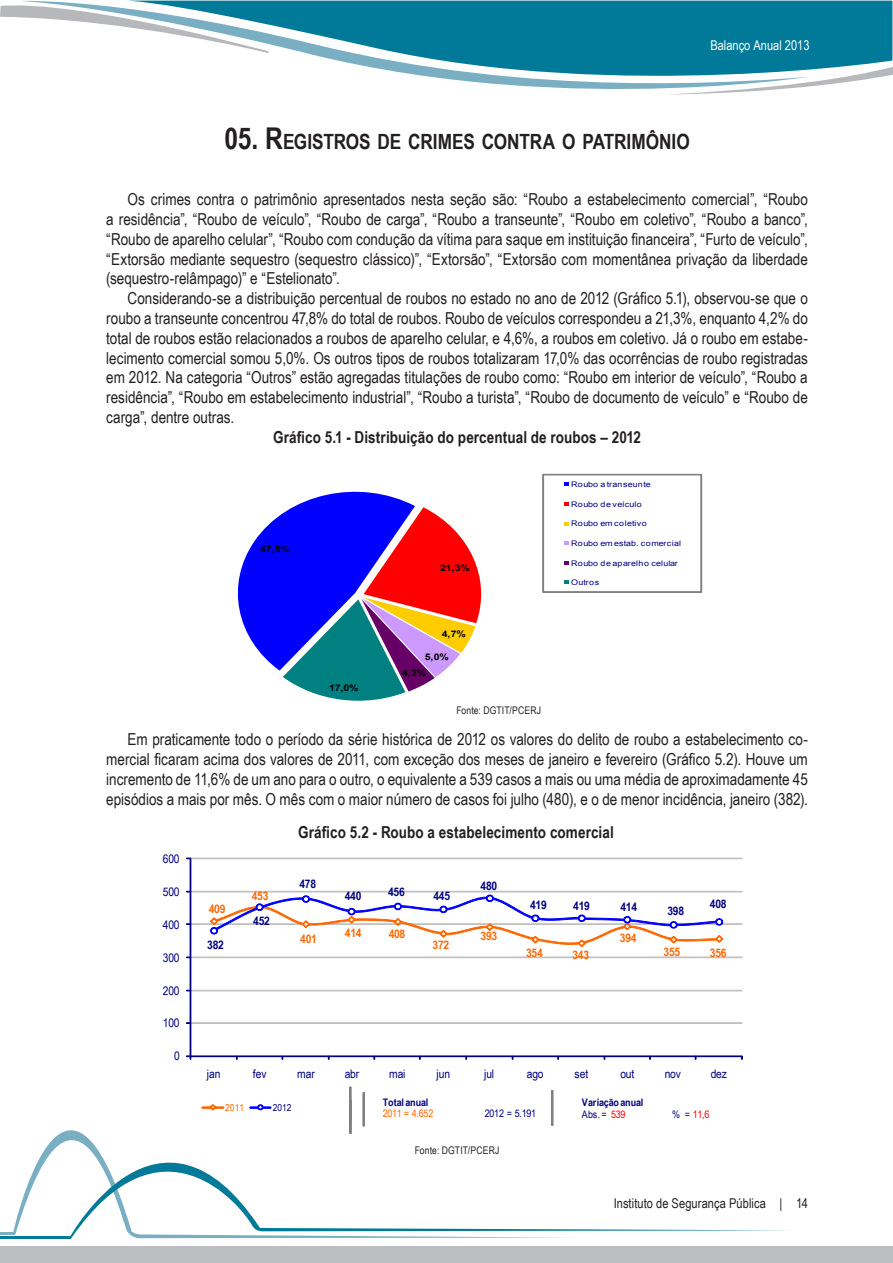
<style>
.page{position:relative;width:893px;height:1263px;background:#fff}
.page>*{position:absolute;margin:0;border:0;box-sizing:border-box;transform-origin:0 0}
.TÍTULOS{font:700 21px "Arial Narrow";color:#231f20}
.ANALISES{font:16.5px/19.8px "Arial Narrow";color:#231f20;text-align:justify}
.GRAFICOS{font:700 16.5px "Arial Narrow";letter-spacing:.005em;color:#231f20}
.t1{font:13.5px "Arial Narrow";letter-spacing:.005em;color:#231f20}
.t2{font:13.5px "Arial Narrow";color:#fff}
.t3{font:11.85px "Arial Narrow";letter-spacing:-.02em;color:#000080;scale:1.06 1}
.t4{font:700 11.85px "Arial Narrow";letter-spacing:-.02em;color:#f60;scale:1.06 1}
.t5{font:700 11.85px "Arial Narrow";letter-spacing:-.02em;color:#000080;scale:1.06 1}
.Fontes{font:10.5px "Arial Narrow";letter-spacing:.015em;color:#231f20}
.t6{font:700 10.35px/11.1px "Arial Narrow";letter-spacing:-.015em;color:#000080;scale:1.06 1}
.t7{font:10.35px "Arial Narrow";letter-spacing:-.025em;color:#000080;scale:1.06 1}
.t8{font:10.35px "Arial Narrow";color:#f00;scale:1.06 1}
.t9{font:9.6px "Arial Narrow";color:#f60;scale:1.06 1}
.t10{font:9.6px "Arial Narrow";color:#000080;scale:1.06 1}
.t11{font:700 9.15px/16.4px "Arial";color:#000;scale:1.16 1}
.t12{font:7.65px "Arial";letter-spacing:.005em;color:#000080;scale:1.16 1}
.t13{font:7.65px "Arial";letter-spacing:.025em;color:#000080;scale:1.16 1}
.s1{font-size:30px}
.s2{font-weight:400;color:#f60}
.s3{font-weight:400}
.s4{font-weight:400;color:#f00}
.s5{color:#000080}
</style>
<div class="page">
<div style="left:0;top:1246px;width:893px;height:17px;background:#bcbdc0"></div>
<svg style="left:13px;top:1130px;width:56px;height:107px"></svg>
<svg style="left:69px;top:1130px;width:720px;height:109px"></svg>
<hr style="left:0;top:1232px;width:15px;height:3px;background:#7aafc3">
<hr style="left:0;top:1237px;width:71px;height:2px;background:#007a98">
<div style="left:832px;top:0;width:61px;height:64px;background:#007a98"></div>
<svg style="left:270px;top:0;width:562px;height:89px"></svg>
<svg style="left:0;top:0;width:270px;height:53px"></svg>
<svg style="left:624px;top:64px;width:269px;height:31px"></svg>
<svg style="left:237px;top:491px;width:245px;height:210px"></svg>
<svg style="left:542px;top:473px;width:161px;height:120px"></svg>
<div style="left:156px;top:845px;width:602px;height:288px;background:#fff"></div>
<div style="left:190px;top:1022px;width:552px;height:2px;border:1px solid #c0c0c0"></div>
<div style="left:190px;top:990px;width:552px;height:1px;border:1px solid #c0c0c0"></div>
<div style="left:190px;top:956px;width:552px;height:2px;border:1px solid #c0c0c0"></div>
<div style="left:190px;top:923px;width:552px;height:2px;border:1px solid #c0c0c0"></div>
<div style="left:190px;top:891px;width:552px;height:1px;border:1px solid #c0c0c0"></div>
<div style="left:190px;top:858px;width:552px;height:1px;border:1px solid #c0c0c0"></div>
<div style="left:190px;top:858px;width:1px;height:199px;border:1px solid #000080"></div>
<div style="left:190px;top:1055px;width:552px;height:2px;border:1px solid #000080"></div>
<svg style="left:186px;top:1055px;width:5px;height:5px"></svg>
<svg style="left:201px;top:890px;width:532px;height:57px"></svg>
<div style="left:201px;top:1106px;width:23px;height:3px;border:1px solid #f60"></div>
<svg style="left:202px;top:1104px;width:22px;height:7px"></svg>
<svg style="left:249px;top:1104px;width:23px;height:7px"></svg>
<div style="left:350px;top:1100px;width:1px;height:33px;border:1px solid #808080"></div>
<div style="left:363px;top:1093px;width:1px;height:33px;border:1px solid #808080"></div>
<div style="left:350px;top:1087px;width:1px;height:35px;border:1px solid #808080"></div>
<div style="left:551px;top:1090px;width:2px;height:35px;border:1px solid #808080"></div>
<p class="t2" style="left:710px;top:36px;width:101px">Balanço Anual 2013</p>
<p class="TÍTULOS" style="left:224px;top:126px;width:467px"><span class="s1">05. R</span>EGISTROS DE CRIMES CONTRA O PATRIMÔNIO</p>
<p class="ANALISES" style="left:106px;top:189px;width:703px;text-indent:21px">Os crimes contra o patrimônio apresentados nesta seção são: “Roubo a estabelecimento comercial”, “Roubo a residência”, “Roubo de veículo”, “Roubo de carga”, “Roubo a transeunte”, “Roubo em coletivo”, “Roubo a banco”, “Roubo de aparelho celular”, “Roubo com condução da vítima para saque em instituição financeira”, “Furto de veículo”, “Extorsão mediante sequestro (sequestro clássico)”, “Extorsão”, “Extorsão com momentânea privação da liberdade (sequestro-relâmpago)” e “Estelionato”.</p>
<p class="ANALISES" style="left:106px;top:288px;width:703px;text-indent:21px">Considerando-se a distribuição percentual de roubos no estado no ano de 2012 (Gráfico 5.1), observou-se que o roubo a transeunte concentrou 47,8% do total de roubos. Roubo de veículos correspondeu a 21,3%, enquanto 4,2% do total de roubos estão relacionados a roubos de aparelho celular, e 4,6%, a roubos em coletivo. Já o roubo em estabe&shy;lecimento comercial somou 5,0%. Os outros tipos de roubos totalizaram 17,0% das ocorrências de roubo registradas em 2012. Na categoria “Outros” estão agregadas titulações de roubo como: “Roubo em interior de veículo”, “Roubo a residência”, “Roubo em estabelecimento industrial”, “Roubo a turista”, “Roubo de documento de veículo” e “Roubo de carga”, dentre outras.</p>
<p class="GRAFICOS" style="left:273px;top:425px;width:369px">Gráfico 5.1 - Distribuição do percentual de roubos – 2012</p>
<p class="t11" style="left:260px;top:541px;width:27px">47,8%</p>
<p class="t11" style="left:329px;top:680px;width:27px">17,0%</p>
<p class="t11" style="left:440px;top:560px;width:27px">21,3%</p>
<p class="t11" style="left:442px;top:626px;width:22px">4,7%</p>
<p class="t11" style="left:402px;top:649px;width:42px;text-indent:23px">5,0%<br>4,2%</p>
<p class="Fontes" style="left:456px;top:703px;width:86px">Fonte: DGTIT/PCERJ</p>
<p class="t12" style="left:571px;top:479px;width:70px">Roubo a transeunte</p>
<p class="t12" style="left:571px;top:499px;width:62px">Roubo de veículo</p>
<p class="t13" style="left:571px;top:519px;width:67px">Roubo em coletivo</p>
<p class="t12" style="left:571px;top:538px;width:96px">Roubo em estab. comercial</p>
<p class="t12" style="left:571px;top:558px;width:93px">Roubo de aparelho celular</p>
<p class="t12" style="left:571px;top:577px;width:26px">Outros</p>
<p class="ANALISES" style="left:106px;top:729px;width:703px;text-indent:21px">Em praticamente todo o período da série histórica de 2012 os valores do delito de roubo a estabelecimento co&shy;mercial ficaram acima dos valores de 2011, com exceção dos meses de janeiro e fevereiro (Gráfico 5.2). Houve um incremento de 11,6% de um ano para o outro, o equivalente a 539 casos a mais ou uma média de aproximadamente 45 episódios a mais por mês. O mês com o maior número de casos foi julho (480), e o de menor incidência, janeiro (382).</p>
<p class="t3" style="left:163px;top:850px;width:17px">600</p>
<p class="t3" style="left:163px;top:883px;width:17px">500</p>
<p class="t3" style="left:163px;top:916px;width:17px">400</p>
<p class="t3" style="left:163px;top:949px;width:17px">300</p>
<p class="t3" style="left:163px;top:982px;width:17px">200</p>
<p class="t3" style="left:163px;top:1014px;width:17px">100</p>
<p class="t3" style="left:174px;top:1047px;width:7px">0</p>
<p class="t4" style="left:209px;top:900px;width:17px">409</p>
<p class="t5" style="left:207px;top:935px;width:17px">382</p>
<p class="t4" style="left:252px;top:886px;width:17px">453</p>
<p class="t5" style="left:253px;top:911px;width:17px">452</p>
<p class="GRAFICOS" style="left:298px;top:820px;width:317px">Gráfico 5.2 - Roubo a estabelecimento comercial</p>
<p class="t5" style="left:299px;top:875px;width:17px">478</p>
<p class="t5" style="left:345px;top:887px;width:17px">440</p>
<p class="t5" style="left:388px;top:883px;width:17px">456</p>
<p class="t5" style="left:433px;top:887px;width:17px">445</p>
<p class="t5" style="left:481px;top:877px;width:17px">480</p>
<p class="t5" style="left:530px;top:896px;width:17px">419</p>
<p class="t5" style="left:573px;top:897px;width:17px">419</p>
<p class="t5" style="left:620px;top:898px;width:17px">414</p>
<p class="t5" style="left:667px;top:901px;width:17px">398</p>
<p class="t5" style="left:710px;top:895px;width:17px">408</p>
<p class="t4" style="left:300px;top:929px;width:17px">401</p>
<p class="t4" style="left:345px;top:924px;width:17px">414</p>
<p class="t4" style="left:389px;top:925px;width:17px">408</p>
<p class="t4" style="left:433px;top:936px;width:17px">372</p>
<p class="t4" style="left:481px;top:927px;width:17px">393</p>
<p class="t4" style="left:526px;top:944px;width:17px">354</p>
<p class="t4" style="left:572px;top:945px;width:17px">343</p>
<p class="t4" style="left:620px;top:929px;width:17px">394</p>
<p class="t4" style="left:664px;top:943px;width:17px">355</p>
<p class="t4" style="left:710px;top:944px;width:17px">356</p>
<p class="t3" style="left:207px;top:1065px;width:14px">jan</p>
<p class="t3" style="left:253px;top:1065px;width:15px">fev</p>
<p class="t3" style="left:297px;top:1065px;width:18px">mar</p>
<p class="t3" style="left:345px;top:1065px;width:15px">abr</p>
<p class="t3" style="left:389px;top:1065px;width:17px">mai</p>
<p class="t3" style="left:437px;top:1065px;width:14px">jun</p>
<p class="t3" style="left:484px;top:1065px;width:11px">jul</p>
<p class="t3" style="left:527px;top:1065px;width:17px">ago</p>
<p class="t3" style="left:574px;top:1065px;width:15px">set</p>
<p class="t3" style="left:620px;top:1065px;width:15px">out</p>
<p class="t3" style="left:665px;top:1065px;width:17px">nov</p>
<p class="t3" style="left:711px;top:1065px;width:17px">dez</p>
<p class="t9" style="left:225px;top:1100px;width:19px">2011</p>
<p class="t10" style="left:273px;top:1100px;width:19px">2012</p>
<p class="t6" style="left:383px;top:1096px;width:49px">Total anual<br><span class="s2">2011 = 4.652</span></p>
<p class="t7" style="left:485px;top:1105px;width:50px">2012 = 5.191</p>
<p class="t6" style="left:582px;top:1097px;width:59px">Variação anual<br><span class="s3">Abs. =</span> <span class="s4">539</span></p>
<p class="t8" style="left:672px;top:1106px;width:37px"><span class="s5">% =</span> 11,6</p>
<p class="Fontes" style="left:415px;top:1143px;width:86px">Fonte: DGTIT/PCERJ</p>
<p class="t1" style="left:614px;top:1193px;width:196px">Instituto de Segurança Pública | 14</p>
</div>
